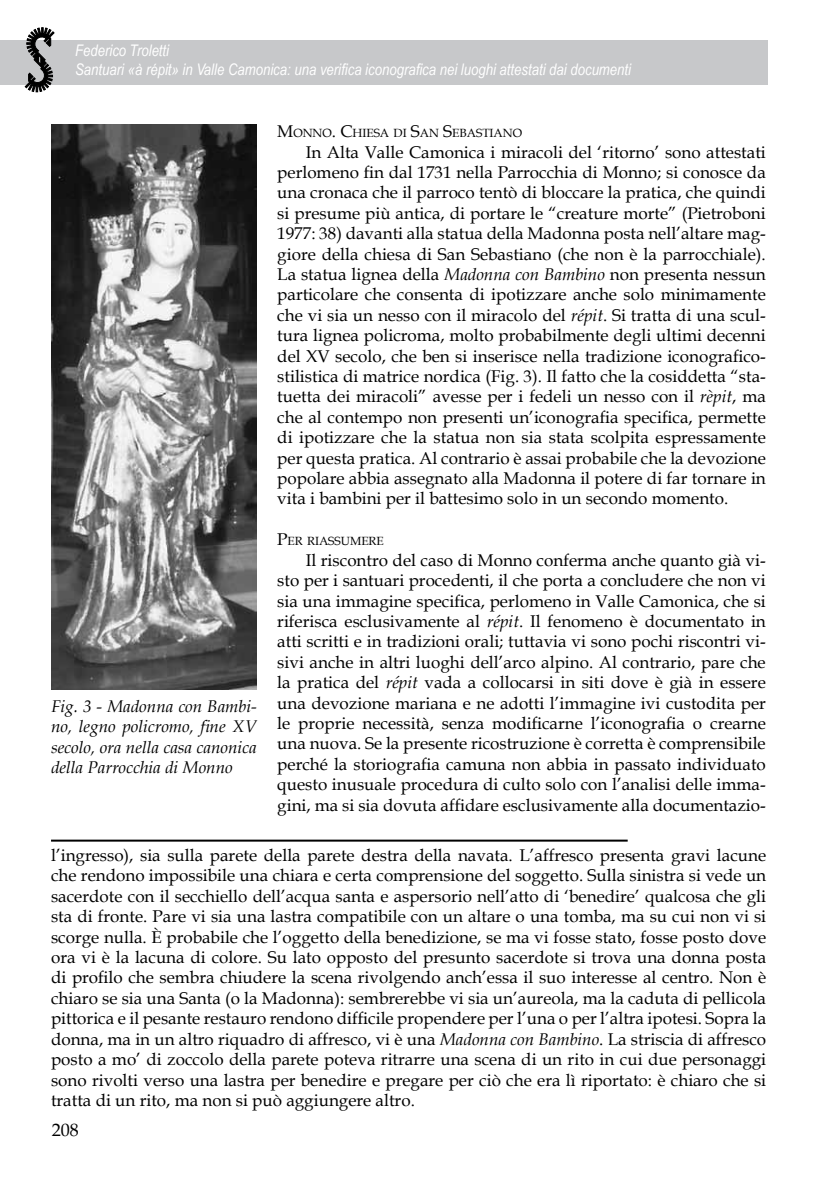
<style>
.page{position:relative;width:840px;height:1191px;background:#fff}
.page>*{position:absolute;margin:0;border:0;box-sizing:border-box;transform-origin:0 0}
.t1{font:18px "Book Antiqua";color:#000}
.t2{font:17px/20.4px "Book Antiqua";color:#000;text-align:justify}
.t3{font:italic 17px/20.4px "Book Antiqua";color:#000;text-align:justify}
.t4{font:italic 16px/19.2px "Arial Narrow";color:#fff}
.t5{font:11.8px "Book Antiqua";color:#000}
.s1{font-size:17px}
.s2{font-style:italic}
</style>
<div class="page">
<div style="left:0;top:40px;width:767px;height:45px;background:#c7c8ca"></div>
<svg style="left:25px;top:27px;width:30px;height:65px"></svg>
<hr style="left:51px;top:839px;width:576px;height:2px;background:#000">
<img style="left:52px;top:125px;width:204px;height:564px">
<p class="t4" style="left:75px;top:41px;width:557px">Federico Troletti<br>Santuari «à répit» in Valle Camonica: una verifica iconografica nei luoghi attestati dai documenti</p>
<p class="t5" style="left:277px;top:125px;width:246px"><span class="s1">M</span>ONNO<span class="s1">. C</span>HIESA DI <span class="s1">S</span>AN <span class="s1">S</span>EBASTIANO</p>
<p class="t2" style="left:277px;top:141px;width:490px;text-indent:28px">In Alta Valle Camonica i miracoli del ‘ritorno’ sono attestati perlomeno fin dal 1731 nella Parrocchia di Monno; si conosce da una cronaca che il parroco tentò di bloccare la pratica, che quindi si presume più antica, di portare le “creature morte” (Pietroboni 1977: 38) davanti alla statua della Madonna posta nell’altare mag&shy;giore della chiesa di San Sebastiano (che non è la parrocchiale).<br>La statua lignea della <span class="s2">Madonna con Bambino</span> non presenta nessun particolare che consenta di ipotizzare anche solo minimamente che vi sia un nesso con il miracolo del <span class="s2">répit</span>. Si tratta di una scul&shy;tura lignea policroma, molto probabilmente degli ultimi decenni del XV secolo, che ben si inserisce nella tradizione iconografico&shy;stilistica di matrice nordica (Fig. 3). Il fatto che la cosiddetta “sta&shy;tuetta dei miracoli” avesse per i fedeli un nesso con il <span class="s2">rèpit</span>, ma che al contempo non presenti un’iconografia specifica, permette di ipotizzare che la statua non sia stata scolpita espressamente per questa pratica. Al contrario è assai probabile che la devozione popolare abbia assegnato alla Madonna il potere di far tornare in vita i bambini per il battesimo solo in un secondo momento.</p>
<p class="t5" style="left:277px;top:533px;width:108px"><span class="s1">P</span>ER RIASSUMERE</p>
<p class="t2" style="left:277px;top:549px;width:490px;text-indent:28px">Il riscontro del caso di Monno conferma anche quanto già vi&shy;sto per i santuari procedenti, il che porta a concludere che non vi sia una immagine specifica, perlomeno in Valle Camonica, che si riferisca esclusivamente al <span class="s2">répit</span>. Il fenomeno è documentato in atti scritti e in tradizioni orali; tuttavia vi sono pochi riscontri vi&shy;sivi anche in altri luoghi dell’arco alpino. Al contrario, pare che la pratica del <span class="s2">répit</span> vada a collocarsi in siti dove è già in essere una devozione mariana e ne adotti l’immagine ivi custodita per le proprie necessità, senza modificarne l’iconografia o crearne una nuova. Se la presente ricostruzione è corretta è comprensibile perché la storiografia camuna non abbia in passato individuato questo inusuale procedura di culto solo con l’analisi delle imma&shy;gini, ma si sia dovuta affidare esclusivamente alla documentazio-</p>
<p class="t2" style="left:51px;top:844px;width:716px">l’ingresso), sia sulla parete della parete destra della navata. L’affresco presenta gravi lacune che rendono impossibile una chiara e certa comprensione del soggetto. Sulla sinistra si vede un sacerdote con il secchiello dell’acqua santa e aspersorio nell’atto di ‘benedire’ qualcosa che gli sta di fronte. Pare vi sia una lastra compatibile con un altare o una tomba, ma su cui non vi si scorge nulla. È probabile che l’oggetto della benedizione, se ma vi fosse stato, fosse posto dove ora vi è la lacuna di colore. Su lato opposto del presunto sacerdote si trova una donna posta di profilo che sembra chiudere la scena rivolgendo anch’essa il suo interesse al centro. Non è chiaro se sia una Santa (o la Madonna): sembrerebbe vi sia un’aureola, ma la caduta di pellicola pittorica e il pesante restauro rendono difficile propendere per l’una o per l’altra ipotesi. Sopra la donna, ma in un altro riquadro di affresco, vi è una <span class="s2">Madonna con Bambino</span>. La striscia di affresco posto a mo’ di zoccolo della parete poteva ritrarre una scena di un rito in cui due personaggi sono rivolti verso una lastra per benedire e pregare per ciò che era lì riportato: è chiaro che si tratta di un rito, ma non si può aggiungere altro.</p>
<p class="t3" style="left:51px;top:695px;width:207px">Fig. 3 - Madonna con Bambi&shy;no, legno policromo, fine XV secolo, ora nella casa canonica della Parrocchia di Monno</p>
<p class="t1" style="left:52px;top:1117px;width:28px">208</p>
</div>
